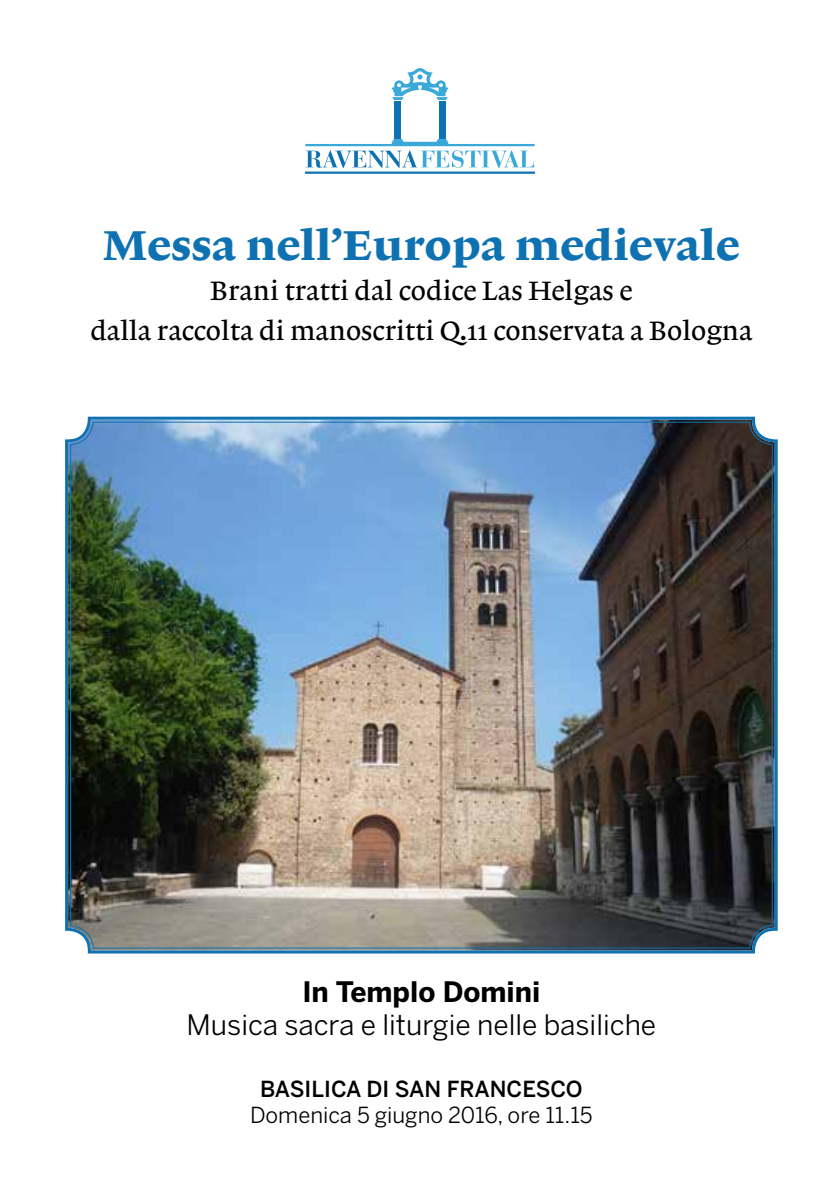
<style>
.page{position:relative;width:840px;height:1191px;background:#fff}
.page>*{position:absolute;margin:0;border:0;box-sizing:border-box;transform-origin:0 0}
.t1{font:44px "Lexicon No 1 Roman E";color:#0e72b2}
.t2{font:28px/40px "Lexicon No 1 Roman A";color:#000;text-align:center}
.t3{font:28px "Benton Sans";color:#000}
.t4{font:700 28px "Benton Sans";color:#000}
.t5{font:22px "Benton Sans";color:#000}
.t6{font:500 22px "Benton Sans";letter-spacing:-.005em;color:#000}
</style>
<div class="page">
<img style="left:65px;top:416px;width:713px;height:538px">
<div style="left:438px;top:101px;width:7px;height:37px;background:#0e72b2"></div>
<svg style="left:391px;top:68px;width:57px;height:32px"></svg>
<div style="left:394px;top:101px;width:7px;height:37px;background:#0e72b2"></div>
<svg style="left:305px;top:139px;width:229px;height:35px"></svg>
<h1 class="t1" style="left:103px;top:221px;width:637px">Messa nell’Europa medievale</h1>
<p class="t2" style="left:90px;top:271px;width:663px">Brani tratti dal codice Las Helgas e<br>dalla raccolta di manoscritti Q.11 conservata a Bologna</p>
<p class="t4" style="left:302px;top:974px;width:239px">In Templo Domini</p>
<p class="t3" style="left:186px;top:1008px;width:471px">Musica sacra e liturgie nelle basiliche</p>
<p class="t6" style="left:260px;top:1075px;width:324px">BASILICA DI SAN FRANCESCO</p>
<p class="t5" style="left:250px;top:1102px;width:344px">Domenica 5 giugno 2016, ore 11.15</p>
</div>
